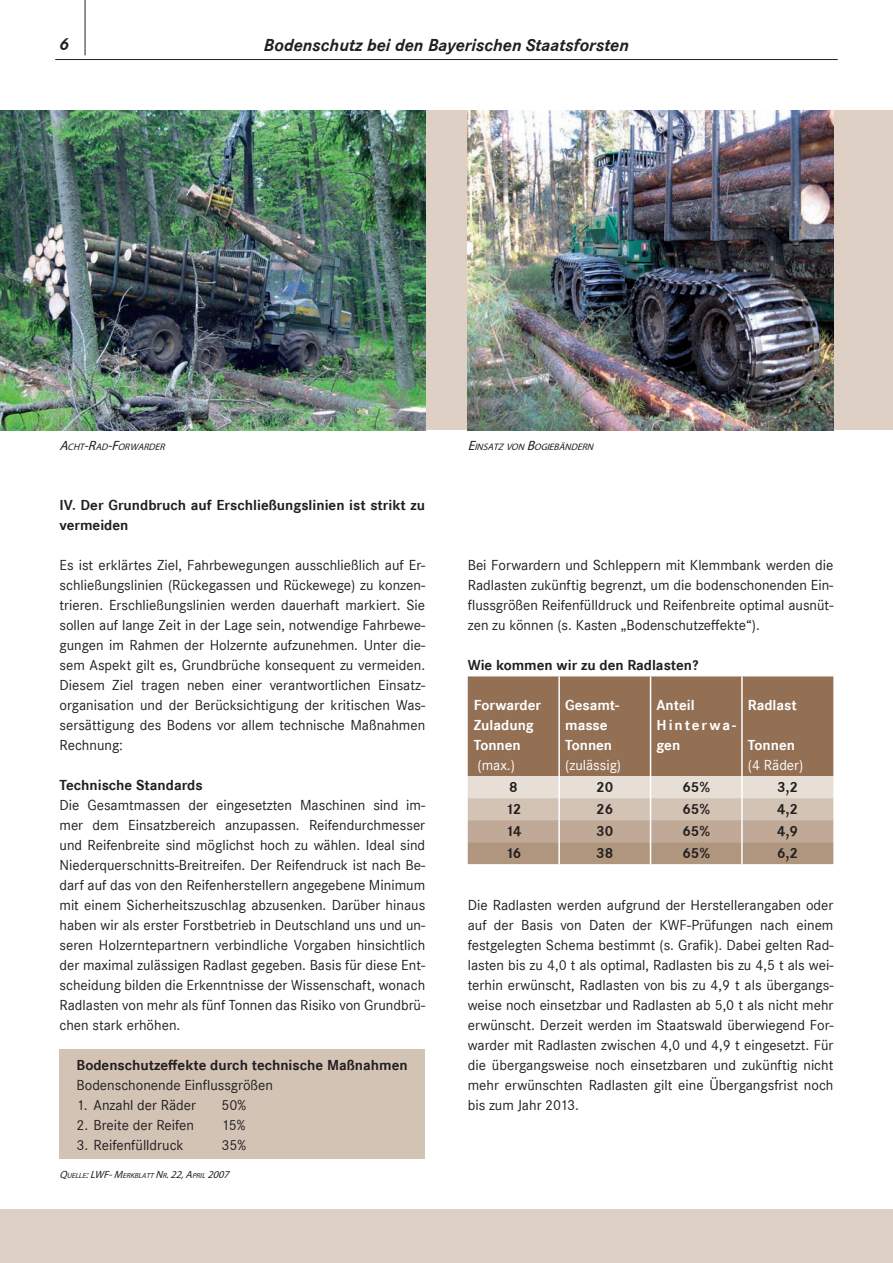
<style>
.page{position:relative;width:893px;height:1263px;background:#fff}
.page>*{position:absolute;margin:0;border:0;box-sizing:border-box;transform-origin:0 0}
.t1{font:italic 700 18px "Corporate S";color:#231f20}
.t2{font:15px/20px "Corporate S";color:#231f20;text-align:justify}
.t3{font:700 15px/20px "Corporate S";color:#231f20}
.t4{font:700 15px/20px "Corporate S";color:#fff}
.t5{font:15px "Corporate S";color:#fff}
.t6{font:700 15px/20px "Corporate S";letter-spacing:.055em;color:#fff}
.t7{font:italic 9.45px "Myriad Pro";color:#231f20}
.t8{font:italic 7.35px "Myriad Pro";color:#231f20}
.s1{font-size:13.5px}
.s2{font-size:10.5px}
</style>
<div class="page">
<hr style="left:85px;top:0;width:1px;height:55px;background:#231f20">
<hr style="left:55px;top:59px;width:783px;height:1px;background:#231f20">
<div style="left:0;top:111px;width:893px;height:319px;background:#ded0c4"></div>
<div style="left:0;top:1210px;width:893px;height:53px;background:#ded0c4"></div>
<img style="left:468px;top:111px;width:365px;height:319px">
<svg style="left:468px;top:676px;width:365px;height:188px;background:#ae937c"></svg>
<hr style="left:741px;top:842px;width:2px;height:22px;background:#fff">
<div style="left:60px;top:1050px;width:365px;height:109px;background:#d3c3b5"></div>
<img style="left:0;top:111px;width:425px;height:319px">
<p class="t1" style="left:60px;top:34px;width:11px">6</p>
<p class="t1" style="left:264px;top:35px;width:366px">Bodenschutz bei den Bayerischen Staatsforsten</p>
<p class="t7" style="left:60px;top:441px;width:109px"><span class="s1">A</span>CHT<span class="s1">-R</span>AD <span class="s1">-F</span>ORWARDER</p>
<p class="t3" style="left:60px;top:496px;width:367px">IV. Der Grundbruch auf Erschließungslinien ist strikt zu vermeiden</p>
<p class="t2" style="left:60px;top:555px;width:367px">Es ist erklärtes Ziel, Fahrbewegungen ausschließlich auf Er&shy;schließungslinien (Rückegassen und Rückewege) zu konzen&shy;trieren. Erschließungslinien werden dauerhaft markiert. Sie sollen auf lange Zeit in der Lage sein, notwendige Fahrbewe&shy;gungen im Rahmen der Holzernte aufzunehmen. Unter die&shy;sem Aspekt gilt es, Grundbrüche konsequent zu vermeiden.<br>Diesem Ziel tragen neben einer verantwortlichen Einsatz&shy;organisation und der Berücksichtigung der kritischen Was&shy;sersättigung des Bodens vor allem technische Maßnahmen Rechnung:</p>
<p class="t3" style="left:60px;top:775px;width:145px">Technische Standards</p>
<p class="t2" style="left:60px;top:795px;width:367px">Die Gesamtmassen der eingesetzten Maschinen sind im&shy;mer dem Einsatzbereich anzupassen. Reifendurchmesser und Reifenbreite sind möglichst hoch zu wählen. Ideal sind Niederquerschnitts-Breitreifen. Der Reifendruck ist nach Be&shy;darf auf das von den Reifenherstellern angegebene Minimum mit einem Sicherheitszuschlag abzusenken. Darüber hinaus haben wir als erster Forstbetrieb in Deutschland uns und un&shy;seren Holzerntepartnern verbindliche Vorgaben hinsichtlich der maximal zulässigen Radlast gegeben. Basis für diese Ent&shy;scheidung bilden die Erkenntnisse der Wissenschaft, wonach Radlasten von mehr als fünf Tonnen das Risiko von Grundbrü&shy;chen stark erhöhen.</p>
<p class="t3" style="left:77px;top:1055px;width:333px">Bodenschutzeffekte durch technische Maßnahmen</p>
<p class="t2" style="left:77px;top:1075px;width:198px">Bodenschonende Einflussgrößen</p>
<p class="t2" style="left:77px;top:1095px;width:121px">1. Anzahl der Räder</p>
<p class="t2" style="left:222px;top:1095px;width:26px">50%</p>
<p class="t2" style="left:77px;top:1115px;width:119px">2. Breite der Reifen</p>
<p class="t2" style="left:222px;top:1115px;width:25px">15%</p>
<p class="t2" style="left:77px;top:1135px;width:109px">3. Reifenfülldruck</p>
<p class="t2" style="left:222px;top:1135px;width:26px">35%</p>
<p class="t8" style="left:60px;top:1171px;width:174px"><span class="s2">Q</span>UELLE<span class="s2">:LWF -M</span>ERKBLATT <span class="s2">N</span>R<span class="s2">.22,A</span>PRIL<span class="s2">2007</span></p>
<p class="t7" style="left:468px;top:441px;width:130px"><span class="s1">E</span>INSATZ VON <span class="s1">B</span>OGIEBÄNDERN</p>
<p class="t2" style="left:468px;top:555px;width:367px">Bei Forwardern und Schleppern mit Klemmbank werden die Radlasten zukünftig begrenzt, um die bodenschonenden Ein&shy;flussgrößen Reifenfülldruck und Reifenbreite optimal ausnüt&shy;zen zu können (s. Kasten „Bodenschutzeffekte“).</p>
<p class="t3" style="left:468px;top:655px;width:232px">Wie kommen wir zu den Radlasten?</p>
<p class="t4" style="left:474px;top:696px;width:69px">Forwarder<br>Zuladung<br>Tonnen</p>
<p class="t5" style="left:477px;top:757px;width:39px">(max.)</p>
<p class="t4" style="left:565px;top:696px;width:56px">Gesamt&shy;masse<br>Tonnen</p>
<p class="t5" style="left:565px;top:757px;width:58px">(zulässig)</p>
<p class="t6" style="left:657px;top:696px;width:81px">Anteil<br>Hinterwa&shy;gen</p>
<p class="t4" style="left:748px;top:695px;width:50px">Radlast</p>
<p class="t4" style="left:748px;top:735px;width:49px">Tonnen</p>
<p class="t5" style="left:748px;top:756px;width:57px">(4 Räder)</p>
<p class="t3" style="left:509px;top:777px;width:10px">8</p>
<p class="t3" style="left:596px;top:777px;width:19px">20</p>
<p class="t3" style="left:682px;top:777px;width:29px">65%</p>
<p class="t3" style="left:777px;top:777px;width:22px">3,2</p>
<p class="t3" style="left:505px;top:799px;width:18px">12</p>
<p class="t3" style="left:596px;top:799px;width:19px">26</p>
<p class="t3" style="left:682px;top:799px;width:29px">65%</p>
<p class="t3" style="left:777px;top:799px;width:22px">4,2</p>
<p class="t3" style="left:505px;top:821px;width:18px">14</p>
<p class="t3" style="left:596px;top:821px;width:19px">30</p>
<p class="t3" style="left:682px;top:821px;width:29px">65%</p>
<p class="t3" style="left:777px;top:821px;width:22px">4,9</p>
<p class="t3" style="left:505px;top:843px;width:18px">16</p>
<p class="t3" style="left:596px;top:843px;width:19px">38</p>
<p class="t3" style="left:682px;top:843px;width:29px">65%</p>
<p class="t3" style="left:777px;top:843px;width:22px">6,2</p>
<p class="t2" style="left:468px;top:895px;width:367px">Die Radlasten werden aufgrund der Herstellerangaben oder auf der Basis von Daten der KWF-Prüfungen nach einem festgelegten Schema bestimmt (s. Grafik). Dabei gelten Rad&shy;lasten bis zu 4,0 t als optimal, Radlasten bis zu 4,5 t als wei&shy;terhin erwünscht, Radlasten von bis zu 4,9 t als übergangs&shy;weise noch einsetzbar und Radlasten ab 5,0 t als nicht mehr erwünscht. Derzeit werden im Staatswald überwiegend For&shy;warder mit Radlasten zwischen 4,0 und 4,9 t eingesetzt. Für die übergangsweise noch einsetzbaren und zukünftig nicht mehr erwünschten Radlasten gilt eine Übergangsfrist noch bis zum Jahr 2013.</p>
</div>
